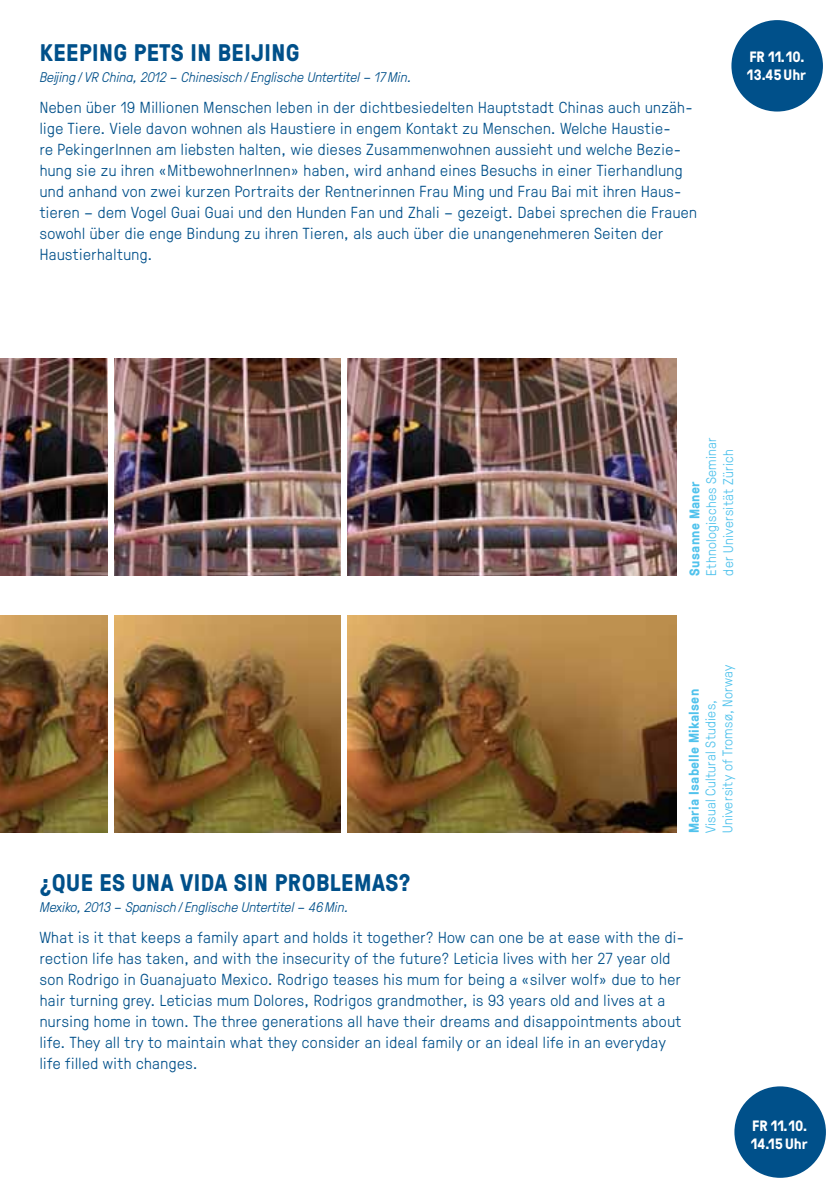
<style>
.page{position:relative;width:840px;height:1191px;background:#fff}
.page>*{position:absolute;margin:0;border:0;box-sizing:border-box;transform-origin:0 0}
.t1{font:700 24px "GT Pressura";letter-spacing:.02em;color:#00508a}
.t2{font:300 16px/21px "GT Pressura";letter-spacing:.03em;color:#00508a}
.t3{font:700 15px/18px "GT Pressura";color:#fff}
.t4{font:italic 300 14px "GT Pressura";letter-spacing:.01em;color:#00508a}
.t5{font:300 14px/16.8px "GT Pressura";letter-spacing:.02em;color:#50c2ec}
.t6{font:700 14px "GT Pressura";letter-spacing:.02em;color:#50c2ec}
</style>
<div class="page">
<img style="left:0;top:358px;width:108px;height:217px">
<img style="left:115px;top:358px;width:225px;height:217px">
<img style="left:347px;top:358px;width:328px;height:217px">
<img style="left:0;top:616px;width:108px;height:216px">
<img style="left:115px;top:616px;width:225px;height:216px">
<img style="left:347px;top:616px;width:329px;height:216px">
<div style="left:731px;top:20px;width:91px;height:92px;background:#00508a;border-radius:50%"></div>
<div style="left:734px;top:1086px;width:91px;height:91px;background:#00508a;border-radius:50%"></div>
<h1 class="t1" style="left:40px;top:35px;width:261px">KEEPING PETS IN BEIJING</h1>
<p class="t4" style="left:40px;top:67px;width:373px">Beijing /VR China, 2012 – Chinesisch /Englische Untertitel – 17Min.</p>
<p class="t2" style="left:40px;top:96px;width:658px">Neben über 19 Millionen Menschen leben in der dichtbesiedelten Hauptstadt Chinas auch unzäh&shy;lige Tiere. Viele davon wohnen als Haustiere in engem Kontakt zu Menschen. Welche Haustie-<br>re PekingerInnen am liebsten halten, wie dieses Zusammenwohnen aussieht und welche Bezie&shy;hung sie zu ihren «MitbewohnerInnen» haben, wird anhand eines Besuchs in einer Tierhandlung und anhand von zwei kurzen Portraits der Rentnerinnen Frau Ming und Frau Bai mit ihren Haus&shy;tieren – dem Vogel Guai Guai und den Hunden Fan und Zhali – gezeigt. Dabei sprechen die Frauen sowohl über die enge Bindung zu ihren Tieren, als auch über die unangenehmeren Seiten der Haustierhaltung.</p>
<p class="t3" style="left:746px;top:47px;width:60px">FR 11.10.<br>13.45UHR</p>
<p class="t5" style="left:701px;top:575px;width:140px;rotate:-90deg">Ethnologisches Seminar der Universität Zürich</p>
<p class="t6" style="left:684px;top:575px;width:95px;rotate:-90deg">SUSANNE MANER</p>
<p class="t5" style="left:701px;top:833px;width:170px;rotate:-90deg">Visual Cultural Studies,<br>University of Tromsø, Norway</p>
<p class="t6" style="left:683px;top:833px;width:146px;rotate:-90deg">MARIA ISABELLE MIKALSEN</p>
<h1 class="t1" style="left:40px;top:864px;width:372px">¿QUE ES UNA VIDA SIN PROBLEMAS?</h1>
<p class="t4" style="left:40px;top:896px;width:310px">Mexiko, 2013 – Spanisch /Englische Untertitel – 46Min.</p>
<p class="t2" style="left:40px;top:926px;width:645px">What is it that keeps a family apart and holds it together? How can one be at ease with the di&shy;rection life has taken, and with the insecurity of the future? Leticia lives with her 27 year old son Rodrigo in Guanajuato Mexico. Rodrigo teases his mum for being a «silver wolf» due to her hair turning grey. Leticias mum Dolores, Rodrigos grandmother, is 93 years old and lives at a nursing home in town. The three generations all have their dreams and disappointments about life. They all try to maintain what they consider an ideal family or an ideal life in an everyday life filled with changes.</p>
<p class="t3" style="left:750px;top:1116px;width:58px">FR 11.10.<br>14.15UHR</p>
</div>
